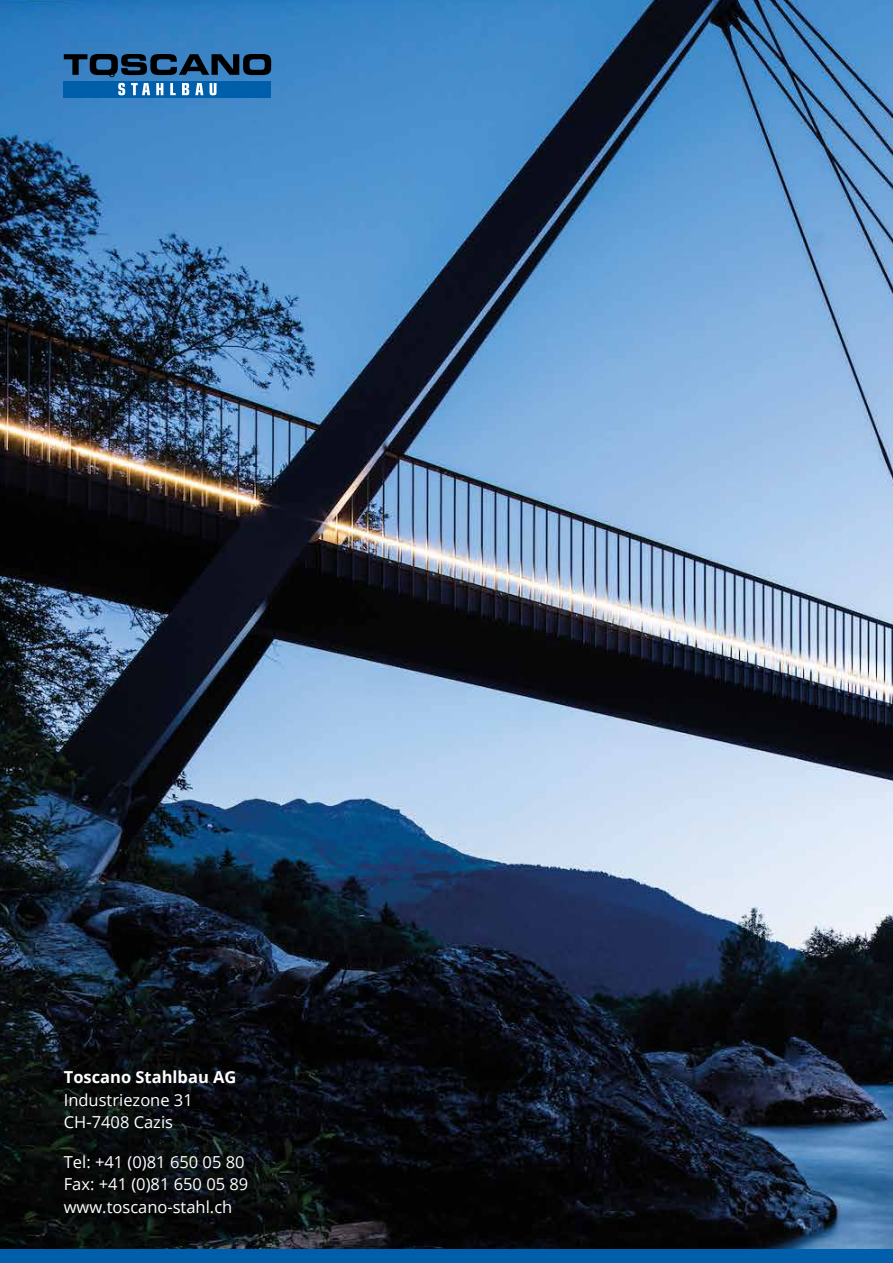
<style>
.page{position:relative;width:893px;height:1263px;background:#fff}
.page>*{position:absolute;margin:0;border:0;box-sizing:border-box;transform-origin:0 0}
.t1{font:16.5px/22.5px "Open Sans";color:#fff}
.t2{font:700 16.5px "Open Sans";color:#fff}
.t3{font:12px "Ruda";color:#000}
</style>
<div class="page">
<img style="left:0;top:0;width:893px;height:1249px">
<svg style="left:64px;top:54px;width:207px;height:21px"></svg>
<div style="left:64px;top:81px;width:207px;height:16px;background:#005faa"></div>
<svg style="left:118px;top:83px;width:7px;height:12px"></svg>
<svg style="left:131px;top:83px;width:19px;height:12px"></svg>
<svg style="left:156px;top:83px;width:7px;height:12px"></svg>
<svg style="left:170px;top:83px;width:6px;height:12px"></svg>
<svg style="left:182px;top:83px;width:7px;height:12px"></svg>
<svg style="left:195px;top:83px;width:8px;height:12px"></svg>
<svg style="left:210px;top:83px;width:7px;height:12px"></svg>
<div style="left:0;top:1249px;width:893px;height:14px;background:#005faa"></div>
<p class="t3" style="left:109px;top:66px;width:8px">8</p>
<p class="t2" style="left:64px;top:1065px;width:174px">Toscano Stahlbau AG</p>
<p class="t1" style="left:64px;top:1088px;width:131px">Industriezone 31<br>CH-7408 Cazis</p>
<p class="t1" style="left:64px;top:1150px;width:186px">Tel: +41 (0)81 650 05 80<br>Fax: +41 (0)81 650 05 89 www.toscano-stahl.ch</p>
</div>
